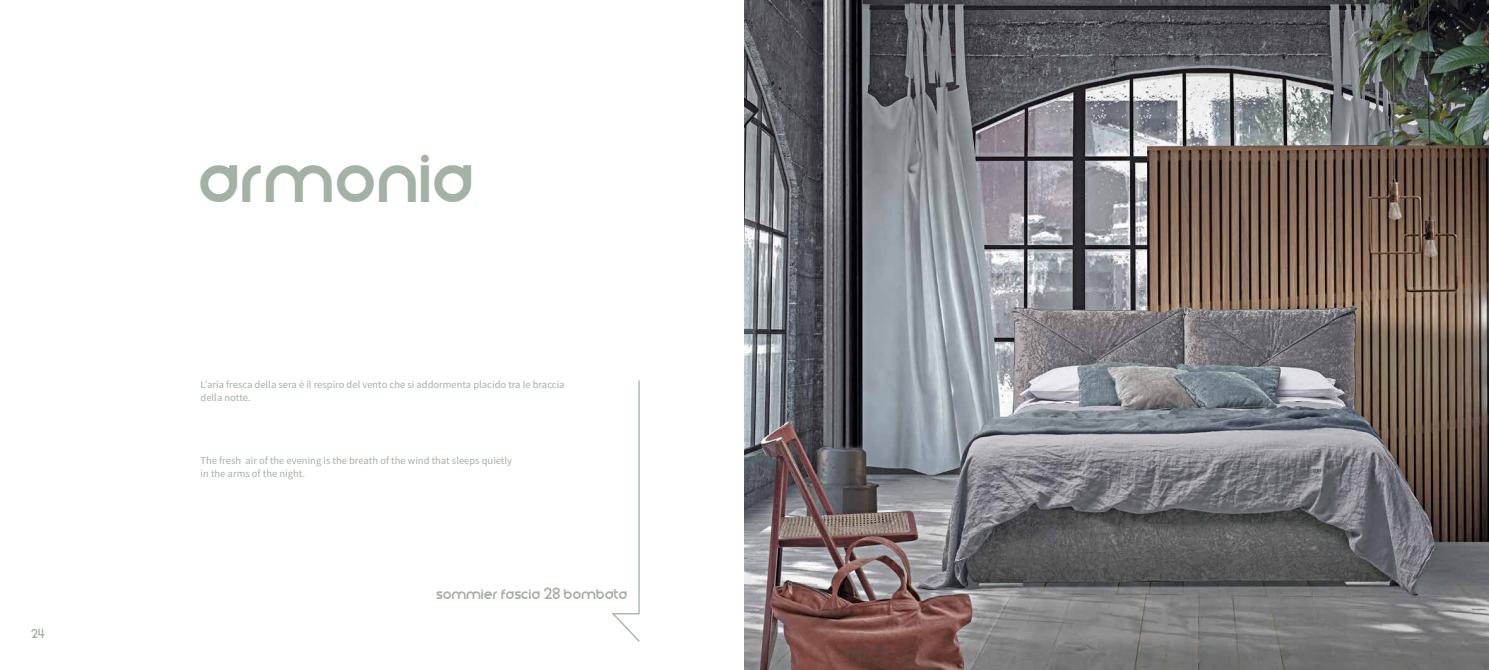
<style>
.page{position:relative;width:1489px;height:670px;background:#fff}
.page>*{position:absolute;margin:0;border:0;box-sizing:border-box;transform-origin:0 0}
.t1{font:42px "Smooth Circulars";color:#a3b2a5}
.t2{font:10.5px/12.6px "Source Sans Pro";color:#a3b2a5}
.t3{font:8.75px "Smooth Circulars";color:#a3b2a5}
.t4{font:7px "Smooth Circulars";color:#a3b2a5}
</style>
<div class="page">
<svg style="left:612px;top:380px;width:28px;height:262px"></svg>
<img style="left:744px;top:0;width:744px;height:670px">
<p class="t4" style="left:32px;top:632px;width:15px">24</p>
<h1 class="t1" style="left:200px;top:163px;width:277px">armonia</h1>
<p class="t2" style="left:200px;top:379px;width:365px">L’aria fresca della sera è il respiro del vento che si addormenta placido tra le braccia della notte.</p>
<p class="t2" style="left:200px;top:454px;width:313px">The fresh air of the evening is the breath of the wind that sleeps quietly in the arms of the night.</p>
<p class="t3" style="left:437px;top:591px;width:192px">sommier fascia 28 bombata</p>
</div>
